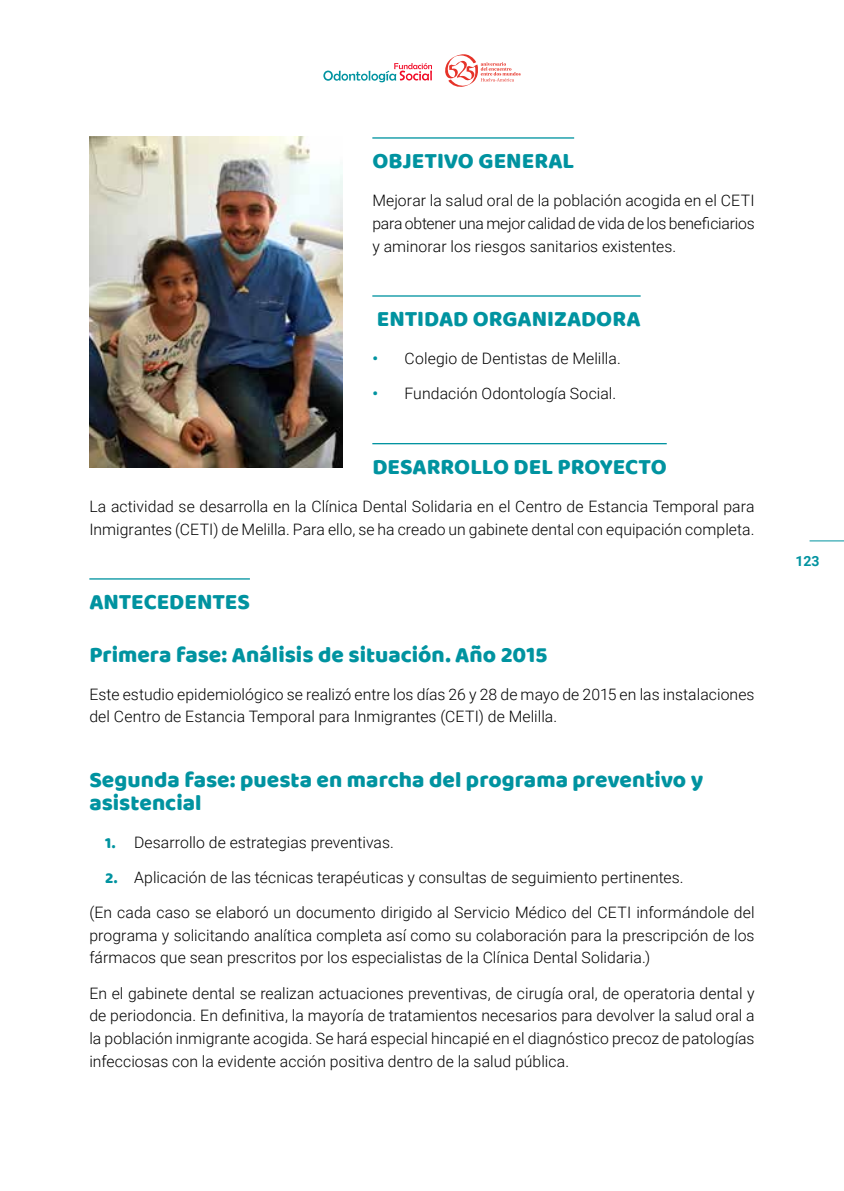
<style>
.page{position:relative;width:844px;height:1191px;background:#fff}
.page>*{position:absolute;margin:0;border:0;box-sizing:border-box;transform-origin:0 0}
.t1{font:22.75px/22.8px "Baloo Bhaina";color:#0093a0}
.t2{font:300 15.75px/22.8px "Roboto";letter-spacing:.005em;color:#000;text-align:justify}
.t3{font:700 14px "Roboto";color:#0093a0}
.s1{font-weight:700;color:#0093a0}
.s2{font-family:"Baloo Bhaina";font-weight:400;color:#0093a0}
</style>
<div class="page">
<hr style="left:809px;top:540px;width:34px;height:1px;background:#0093a0">
<svg style="left:323px;top:63px;width:109px;height:19px"></svg>
<svg style="left:445px;top:54px;width:75px;height:33px"></svg>
<hr style="left:372px;top:137px;width:202px;height:2px;background:#0093a0">
<hr style="left:372px;top:295px;width:268px;height:2px;background:#0093a0">
<hr style="left:372px;top:443px;width:294px;height:1px;background:#0093a0">
<hr style="left:89px;top:578px;width:161px;height:1px;background:#0093a0">
<img style="left:89px;top:136px;width:253px;height:331px">
<h1 class="t1" style="left:372px;top:149px;width:29px">OBJETIV</h1>
<h1 class="t1" style="left:458px;top:149px;width:36px">O GENERAL</h1>
<p class="t2" style="left:372px;top:188px;width:383px">Mejorar la salud oral de la población acogida en el CETI para obtener una mejor calidad de vida de los beneficiarios y aminorar los riesgos sanitarios existentes.</p>
<h1 class="t1" style="left:377px;top:307px;width:14px">ENTIDAD</h1>
<h1 class="t1" style="left:472px;top:307px;width:31px">ORGANIZAD</h1>
<h1 class="t1" style="left:596px;top:307px;width:31px">ORA</h1>
<p class="t2" style="left:372px;top:346px;width:250px"><span class="s1">•</span> Colegio de Dentistas de Melilla.</p>
<p class="t2" style="left:372px;top:382px;width:245px"><span class="s1">•</span> Fundación Odontología Social.</p>
<h1 class="t1" style="left:372px;top:455px;width:15px">DESARR</h1>
<h1 class="t1" style="left:454px;top:455px;width:73px">OLLO DEL</h1>
<h1 class="t1" style="left:557px;top:455px;width:56px">PROYECT</h1>
<h1 class="t1" style="left:650px;top:455px;width:17px">O</h1>
<p class="t2" style="left:89px;top:494px;width:666px">La actividad se desarrolla en la Clínica Dental Solidaria en el Centro de Estancia Temporal para<br>Inmigrantes (CETI) de Melilla. Para ello, se ha creado un gabinete dental con equipación completa.</p>
<h1 class="t1" style="left:89px;top:590px;width:15px">ANTECEDENTES</h1>
<h1 class="t1" style="left:89px;top:642px;width:459px">Primera fase: Análisis de situación. Año 2015</h1>
<p class="t2" style="left:89px;top:682px;width:666px">Este estudio epidemiológico se realizó entre los días 26 y 28 de mayo de 2015 en las instalaciones del Centro de Estancia Temporal para Inmigrantes (CETI) de Melilla.</p>
<h1 class="t1" style="left:89px;top:768px;width:615px">Segunda fase: puesta en marcha del programa preventivo y asistencial</h1>
<p class="t2" style="left:105px;top:830px;width:290px"><span class="s2">1.</span> Desarrollo de estrategias preventivas.</p>
<p class="t2" style="left:105px;top:865px;width:580px"><span class="s2">2.</span> Aplicación de las técnicas terapéuticas y consultas de seguimiento pertinentes.</p>
<p class="t2" style="left:89px;top:900px;width:666px">(En cada caso se elaboró un documento dirigido al Servicio Médico del CETI informándole del programa y solicitando analítica completa así como su colaboración para la prescripción de los fármacos que sean prescritos por los especialistas de la Clínica Dental Solidaria.)</p>
<p class="t2" style="left:89px;top:981px;width:666px">En el gabinete dental se realizan actuaciones preventivas, de cirugía oral, de operatoria dental y de periodoncia. En definitiva, la mayoría de tratamientos necesarios para devolver la salud oral a la población inmigrante acogida. Se hará especial hincapié en el diagnóstico precoz de patologías infecciosas con la evidente acción positiva dentro de la salud pública.</p>
<p class="t3" style="left:795px;top:551px;width:26px">123</p>
</div>
